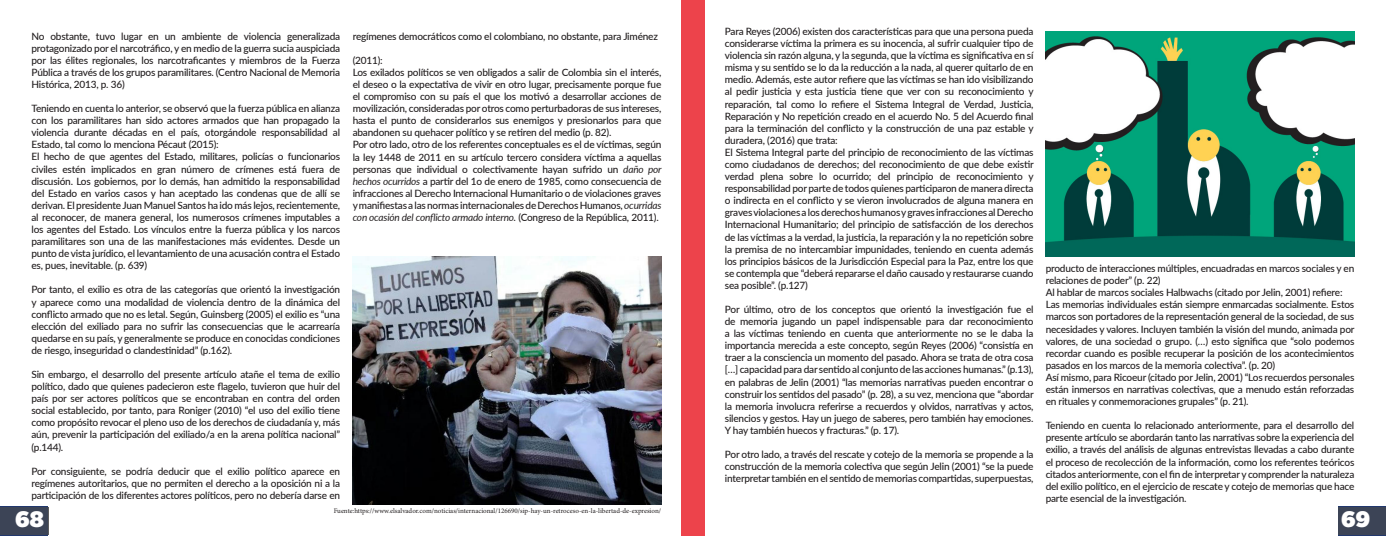
<style>
.page{position:relative;width:1386px;height:536px;background:#fff}
.page>*{position:absolute;margin:0;border:0;box-sizing:border-box;transform-origin:0 0}
.t1{font:900 22.31px "Gotham";color:#fff}
.t2{font:500 10.06px/12.1px "Lato";letter-spacing:-.02em;color:#231f20;text-align:justify}
.t3{font:7px "Minion Pro";color:#231f20}
.s1{font-weight:400;font-style:italic}
</style>
<div class="page">
<div style="left:1px;top:506px;width:47px;height:30px;background:#21386e"></div>
<div style="left:0;top:507px;width:49px;height:28px;background:#3c4456"></div>
<div style="left:1338px;top:506px;width:47px;height:30px;background:#21386e"></div>
<div style="left:1338px;top:507px;width:48px;height:28px;background:#3c4456"></div>
<img style="left:353px;top:257px;width:309px;height:247px">
<div style="left:681px;top:0;width:24px;height:536px;background:#ed434b"></div>
<img style="left:1046px;top:32px;width:308px;height:225px">
<p class="t2" style="left:32px;top:29px;width:310px">No obstante, tuvo lugar en un ambiente de violencia generalizada protagonizado por el narcotráfico, y en medio de la guerra sucia auspiciada por las élites regionales, los narcotraficantes y miembros de la Fuerza Pública a través de los grupos paramilitares. (Centro Nacional de Memoria Histórica, 2013, p. 36)</p>
<p class="t2" style="left:32px;top:102px;width:310px">Teniendo en cuenta lo anterior, se observó que la fuerza pública en alianza con los paramilitares han sido actores armados que han propagado la violencia durante décadas en el país, otorgándole responsabilidad al Estado, tal como lo menciona Pécaut (2015):</p>
<p class="t2" style="left:32px;top:150px;width:310px">El hecho de que agentes del Estado, militares, policías o funcionarios civiles estén implicados en gran número de crímenes está fuera de discusión. Los gobiernos, por lo demás, han admitido la responsabilidad del Estado en varios casos y han aceptado las condenas que de allí se derivan. El presidente Juan Manuel Santos ha ido más lejos, recientemente, al reconocer, de manera general, los numerosos crímenes imputables a los agentes del Estado. Los vínculos entre la fuerza pública y los narcos paramilitares son una de las manifestaciones más evidentes. Desde un punto de vista jurídico, el levantamiento de una acusación contra el Estado es, pues, inevitable. (p. 639)</p>
<p class="t2" style="left:32px;top:283px;width:310px">Por tanto, el exilio es otra de las categorías que orientó la investigación y aparece como una modalidad de violencia dentro de la dinámica del conflicto armado que no es letal. Según, Guinsberg (2005) el exilio es “una elección del exiliado para no sufrir las consecuencias que le acarrearía quedarse en su país, y generalmente se produce en conocidas condiciones de riesgo, inseguridad o clandestinidad” (p.162).</p>
<p class="t2" style="left:32px;top:368px;width:310px">Sin embargo, el desarrollo del presente artículo atañe el tema de exilio político, dado que quienes padecieron este flagelo, tuvieron que huir del país por ser actores políticos que se encontraban en contra del orden social establecido, por tanto, para Roniger (2010) “el uso del exilio tiene como propósito revocar el pleno uso de los derechos de ciudadanía y, más aún, prevenir la participación del exiliado/a en la arena política nacional” (p.144).</p>
<p class="t2" style="left:32px;top:464px;width:310px">Por consiguiente, se podría deducir que el exilio político aparece en regímenes autoritarios, que no permiten el derecho a la oposición ni a la participación de los diferentes actores políticos, pero no debería darse en</p>
<p class="t2" style="left:353px;top:29px;width:307px">regímenes democráticos como el colombiano, no obstante, para Jiménez</p>
<p class="t2" style="left:353px;top:54px;width:32px">(2011):</p>
<p class="t2" style="left:353px;top:66px;width:310px">Los exilados políticos se ven obligados a salir de Colombia sin el interés, el deseo o la expectativa de vivir en otro lugar, precisamente porque fue el compromiso con su país el que los motivó a desarrollar acciones de movilización, consideradas por otros como perturbadoras de sus intereses, hasta el punto de considerarlos sus enemigos y presionarlos para que abandonen su quehacer político y se retiren del medio (p. 82).</p>
<p class="t2" style="left:353px;top:138px;width:310px">Por otro lado, otro de los referentes conceptuales es el de víctimas, según la ley 1448 de 2011 en su artículo tercero considera víctima a aquellas personas que individual o colectivamente hayan sufrido un <span class="s1">daño por hechos ocurridos</span> a partir del 1o de enero de 1985, como consecuencia de infracciones al Derecho Internacional Humanitario o de violaciones graves y manifiestas a las normas internacionales de Derechos Humanos, <span class="s1">ocurridas con ocasión del conflicto armado interno.</span> (Congreso de la República, 2011).</p>
<p class="t2" style="left:725px;top:25px;width:310px">Para Reyes (2006) existen dos características para que una persona pueda considerarse víctima la primera es su inocencia, al sufrir cualquier tipo de violencia sin razón alguna, y la segunda, que la víctima es significativa en sí misma y su sentido se lo da la reducción a la nada, al querer quitarlo de en medio. Además, este autor refiere que las víctimas se han ido visibilizando al pedir justicia y esta justicia tiene que ver con su reconocimiento y reparación, tal como lo refiere el Sistema Integral de Verdad, Justicia, Reparación y No repetición creado en el acuerdo No. 5 del Acuerdo final para la terminación del conflicto y la construcción de una paz estable y duradera, (2016) que trata:</p>
<p class="t2" style="left:725px;top:146px;width:310px">El Sistema Integral parte del principio de reconocimiento de las víctimas como ciudadanos de derechos; del reconocimiento de que debe existir verdad plena sobre lo ocurrido; del principio de reconocimiento y responsabilidad por parte de todos quienes participaron de manera directa o indirecta en el conflicto y se vieron involucrados de alguna manera en graves violaciones a los derechos humanos y graves infracciones al Derecho Internacional Humanitario; del principio de satisfacción de los derechos de las víctimas a la verdad, la justicia, la reparación y la no repetición sobre la premisa de no intercambiar impunidades, teniendo en cuenta además los principios básicos de la Jurisdicción Especial para la Paz, entre los que se contempla que “deberá repararse el daño causado y restaurarse cuando sea posible”. (p.127)</p>
<p class="t2" style="left:725px;top:303px;width:310px">Por último, otro de los conceptos que orientó la investigación fue el de memoria jugando un papel indispensable para dar reconocimiento a las víctimas teniendo en cuenta que anteriormente no se le daba la importancia merecida a este concepto, según Reyes (2006) “consistía en traer a la consciencia un momento del pasado. Ahora se trata de otra cosa […] capacidad para dar sentido al conjunto de las acciones humanas.” (p.13), en palabras de Jelin (2001) “las memorias narrativas pueden encontrar o construir los sentidos del pasado” (p. 28), a su vez, menciona que “abordar la memoria involucra referirse a recuerdos y olvidos, narrativas y actos, silencios y gestos. Hay un juego de saberes, pero también hay emociones.<br>Y hay también huecos y fracturas.” (p. 17).</p>
<p class="t2" style="left:725px;top:448px;width:310px">Por otro lado, a través del rescate y cotejo de la memoria se propende a la construcción de la memoria colectiva que según Jelin (2001) “se la puede interpretar también en el sentido de memorias compartidas, superpuestas,</p>
<p class="t2" style="left:1046px;top:262px;width:310px">producto de interacciones múltiples, encuadradas en marcos sociales y en relaciones de poder” (p. 22)</p>
<p class="t2" style="left:1046px;top:286px;width:298px">Al hablar de marcos sociales Halbwachs (citado por Jelin, 2001) refiere:</p>
<p class="t2" style="left:1046px;top:298px;width:310px">Las memorias individuales están siempre enmarcadas socialmente. Estos marcos son portadores de la representación general de la sociedad, de sus necesidades y valores. Incluyen también la visión del mundo, animada por valores, de una sociedad o grupo. (…) esto significa que “solo podemos recordar cuando es posible recuperar la posición de los acontecimientos pasados en los marcos de la memoria colectiva”. (p. 20)</p>
<p class="t2" style="left:1046px;top:370px;width:310px">Así mismo, para Ricoeur (citado por Jelin, 2001) “Los recuerdos personales están inmersos en narrativas colectivas, que a menudo están reforzadas en rituales y conmemoraciones grupales” (p. 21).</p>
<p class="t2" style="left:1046px;top:419px;width:310px">Teniendo en cuenta lo relacionado anteriormente, para el desarrollo del presente artículo se abordarán tanto las narrativas sobre la experiencia del exilio, a través del análisis de algunas entrevistas llevadas a cabo durante el proceso de recolección de la información, como los referentes teóricos citados anteriormente, con el fin de interpretar y comprender la naturaleza del exilio político, en el ejercicio de rescate y cotejo de memorias que hace parte esencial de la investigación.</p>
<p class="t3" style="left:334px;top:505px;width:329px">Fuente:https://www.elsalvador.com/noticias/internacional/126690/sip-hay-un-retroceso-en-la-libertad-de-expresion/</p>
<h1 class="t1" style="left:15px;top:503px;width:30px">6 84</h1>
<h1 class="t1" style="left:1341px;top:503px;width:30px">69</h1>
</div>
